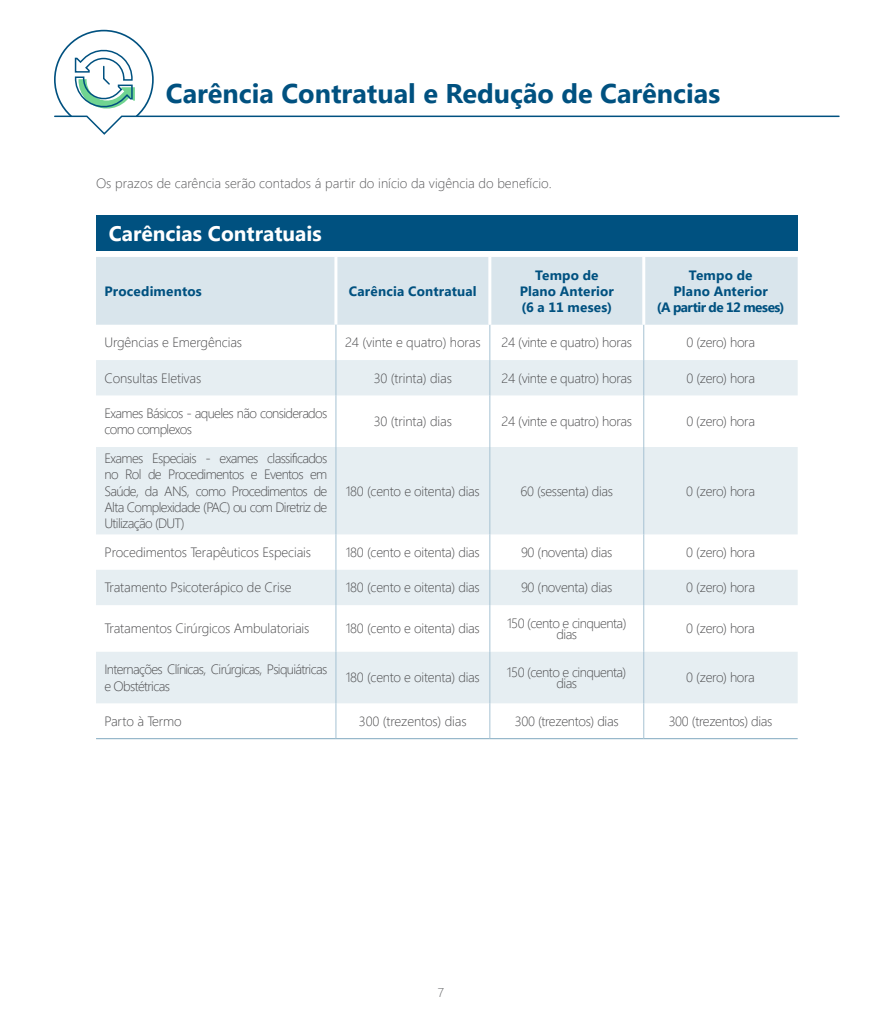
<style>
.page{position:relative;width:893px;height:1021px;background:#fff}
.page>*{position:absolute;margin:0;border:0;box-sizing:border-box;transform-origin:0 0}
.t1{font:700 27px "Segoe UI";color:#005180}
.t2{font:700 21px "Segoe UI";color:#fff}
.t3{font:300 13.5px/16.2px "Segoe UI";letter-spacing:-.025em;color:#4b4b4d;text-align:center}
.t4{font:300 13.5px/16.2px "Segoe UI";letter-spacing:-.05em;color:#4b4b4d}
.t5{font:700 13.5px/16.2px "Segoe UI";letter-spacing:.01em;color:#005180;text-align:center}
.t6{font:300 13.5px "Segoe UI";color:#58585a}
.t7{font:300 12.75px "Segoe UI";color:#646567}
</style>
<div class="page">
<svg style="left:54px;top:29px;width:786px;height:106px"></svg>
<div style="left:96px;top:215px;width:701px;height:36px;background:#005180"></div>
<div style="left:96px;top:257px;width:702px;height:68px;background:#d9e5ec"></div>
<svg style="left:96px;top:360px;width:702px;height:343px;fill:#e6eef2"></svg>
<hr style="left:96px;top:738px;width:240px;height:1px;background:#80a8c0">
<hr style="left:336px;top:738px;width:154px;height:1px;background:#80a8c0">
<hr style="left:490px;top:738px;width:154px;height:1px;background:#80a8c0">
<hr style="left:644px;top:738px;width:154px;height:1px;background:#80a8c0">
<hr style="left:334px;top:257px;width:3px;height:68px;background:#fff">
<hr style="left:336px;top:325px;width:1px;height:35px;background:#a6c2d3">
<hr style="left:336px;top:360px;width:1px;height:35px;background:#a6c2d3">
<hr style="left:336px;top:395px;width:1px;height:52px;background:#a6c2d3">
<hr style="left:336px;top:447px;width:1px;height:87px;background:#a6c2d3">
<hr style="left:336px;top:534px;width:1px;height:36px;background:#a6c2d3">
<hr style="left:336px;top:570px;width:1px;height:35px;background:#a6c2d3">
<hr style="left:336px;top:605px;width:1px;height:46px;background:#a6c2d3">
<hr style="left:336px;top:651px;width:1px;height:52px;background:#a6c2d3">
<hr style="left:336px;top:703px;width:1px;height:35px;background:#a6c2d3">
<hr style="left:489px;top:325px;width:1px;height:35px;background:#a6c2d3">
<hr style="left:489px;top:360px;width:1px;height:35px;background:#a6c2d3">
<hr style="left:489px;top:395px;width:1px;height:52px;background:#a6c2d3">
<hr style="left:489px;top:447px;width:1px;height:87px;background:#a6c2d3">
<hr style="left:489px;top:534px;width:1px;height:36px;background:#a6c2d3">
<hr style="left:489px;top:570px;width:1px;height:35px;background:#a6c2d3">
<hr style="left:489px;top:605px;width:1px;height:46px;background:#a6c2d3">
<hr style="left:489px;top:651px;width:1px;height:52px;background:#a6c2d3">
<hr style="left:489px;top:703px;width:1px;height:35px;background:#a6c2d3">
<hr style="left:643px;top:325px;width:1px;height:35px;background:#a6c2d3">
<hr style="left:643px;top:360px;width:1px;height:35px;background:#a6c2d3">
<hr style="left:643px;top:395px;width:1px;height:52px;background:#a6c2d3">
<hr style="left:643px;top:447px;width:1px;height:87px;background:#a6c2d3">
<hr style="left:643px;top:534px;width:1px;height:36px;background:#a6c2d3">
<hr style="left:643px;top:570px;width:1px;height:35px;background:#a6c2d3">
<hr style="left:643px;top:605px;width:1px;height:46px;background:#a6c2d3">
<hr style="left:643px;top:651px;width:1px;height:52px;background:#a6c2d3">
<hr style="left:643px;top:703px;width:1px;height:35px;background:#a6c2d3">
<hr style="left:488px;top:257px;width:3px;height:68px;background:#fff">
<hr style="left:642px;top:257px;width:3px;height:68px;background:#fff">
<h1 class="t1" style="left:166px;top:68px;width:556px">Carência Contratual e Redução de Carências</h1>
<p class="t6" style="left:96px;top:170px;width:457px">Os prazos de carência serão contados á partir do início da vigência do benefício.</p>
<h2 class="t2" style="left:109px;top:213px;width:214px">Carências Contratuais</h2>
<p class="t5" style="left:105px;top:282px;width:99px">Procedimentos</p>
<p class="t5" style="left:349px;top:282px;width:129px">Carência Contratual</p>
<p class="t5" style="left:520px;top:265px;width:96px">Tempo de<br>Plano Anterior (6 a 11 meses)</p>
<p class="t5" style="left:657px;top:265px;width:129px">Tempo de<br>Plano Anterior<br>(A partir de 12 meses)</p>
<p class="t3" style="left:105px;top:333px;width:139px">Urgências e Emergências</p>
<p class="t3" style="left:345px;top:333px;width:137px">24 (vinte e quatro) horas</p>
<p class="t3" style="left:501px;top:333px;width:132px">24 (vinte e quatro) horas</p>
<p class="t3" style="left:686px;top:333px;width:70px">0 (zero) hora</p>
<p class="t3" style="left:105px;top:368px;width:98px">Consultas Eletivas</p>
<p class="t3" style="left:374px;top:368px;width:80px">30 (trinta) dias</p>
<p class="t3" style="left:501px;top:368px;width:132px">24 (vinte e quatro) horas</p>
<p class="t3" style="left:686px;top:368px;width:70px">0 (zero) hora</p>
<p class="t4" style="left:105px;top:404px;width:224px">Exames Básicos - aqueles não considerados como complexos</p>
<p class="t3" style="left:374px;top:412px;width:80px">30 (trinta) dias</p>
<p class="t3" style="left:501px;top:412px;width:132px">24 (vinte e quatro) horas</p>
<p class="t3" style="left:686px;top:412px;width:70px">0 (zero) hora</p>
<p class="t3" style="left:104px;top:449px;width:224px;text-align:justify">Exames Especiais - exames classificados no Rol de Procedimentos e Eventos em Saúde, da ANS, como Procedimentos de Alta Complexidade (PAC) ou com Diretriz de Utilização (DUT)</p>
<p class="t3" style="left:346px;top:481px;width:136px">180 (cento e oitenta) dias</p>
<p class="t3" style="left:520px;top:481px;width:94px">60 (sessenta) dias</p>
<p class="t3" style="left:686px;top:481px;width:70px">0 (zero) hora</p>
<p class="t3" style="left:104px;top:543px;width:208px">Procedimentos Terapêuticos Especiais</p>
<p class="t3" style="left:346px;top:543px;width:136px">180 (cento e oitenta) dias</p>
<p class="t3" style="left:521px;top:543px;width:93px">90 (noventa) dias</p>
<p class="t3" style="left:686px;top:543px;width:70px">0 (zero) hora</p>
<p class="t3" style="left:104px;top:578px;width:189px">Tratamento Psicoterápico de Crise</p>
<p class="t3" style="left:346px;top:578px;width:136px">180 (cento e oitenta) dias</p>
<p class="t3" style="left:521px;top:578px;width:93px">90 (noventa) dias</p>
<p class="t3" style="left:686px;top:578px;width:70px">0 (zero) hora</p>
<p class="t3" style="left:104px;top:619px;width:206px">Tratamentos Cirúrgicos Ambulatoriais</p>
<p class="t3" style="left:346px;top:619px;width:136px">180 (cento e oitenta) dias</p>
<p class="t3" style="left:507px;top:616px;width:121px;line-height:11.2px">150 (cento e cinquenta) dias</p>
<p class="t3" style="left:686px;top:619px;width:70px">0 (zero) hora</p>
<p class="t4" style="left:104px;top:660px;width:224px">Internações Clínicas, Cirúrgicas, Psiquiátricas e Obstétricas</p>
<p class="t3" style="left:346px;top:668px;width:136px">180 (cento e oitenta) dias</p>
<p class="t3" style="left:507px;top:665px;width:121px;line-height:11.2px">150 (cento e cinquenta) dias</p>
<p class="t3" style="left:686px;top:668px;width:70px">0 (zero) hora</p>
<p class="t3" style="left:104px;top:711px;width:79px">Parto à Termo</p>
<p class="t3" style="left:359px;top:711px;width:109px">300 (trezentos) dias</p>
<p class="t3" style="left:515px;top:711px;width:105px">300 (trezentos) dias</p>
<p class="t3" style="left:669px;top:711px;width:105px">300 (trezentos) dias</p>
<p class="t7" style="left:438px;top:980px;width:8px">7</p>
</div>
